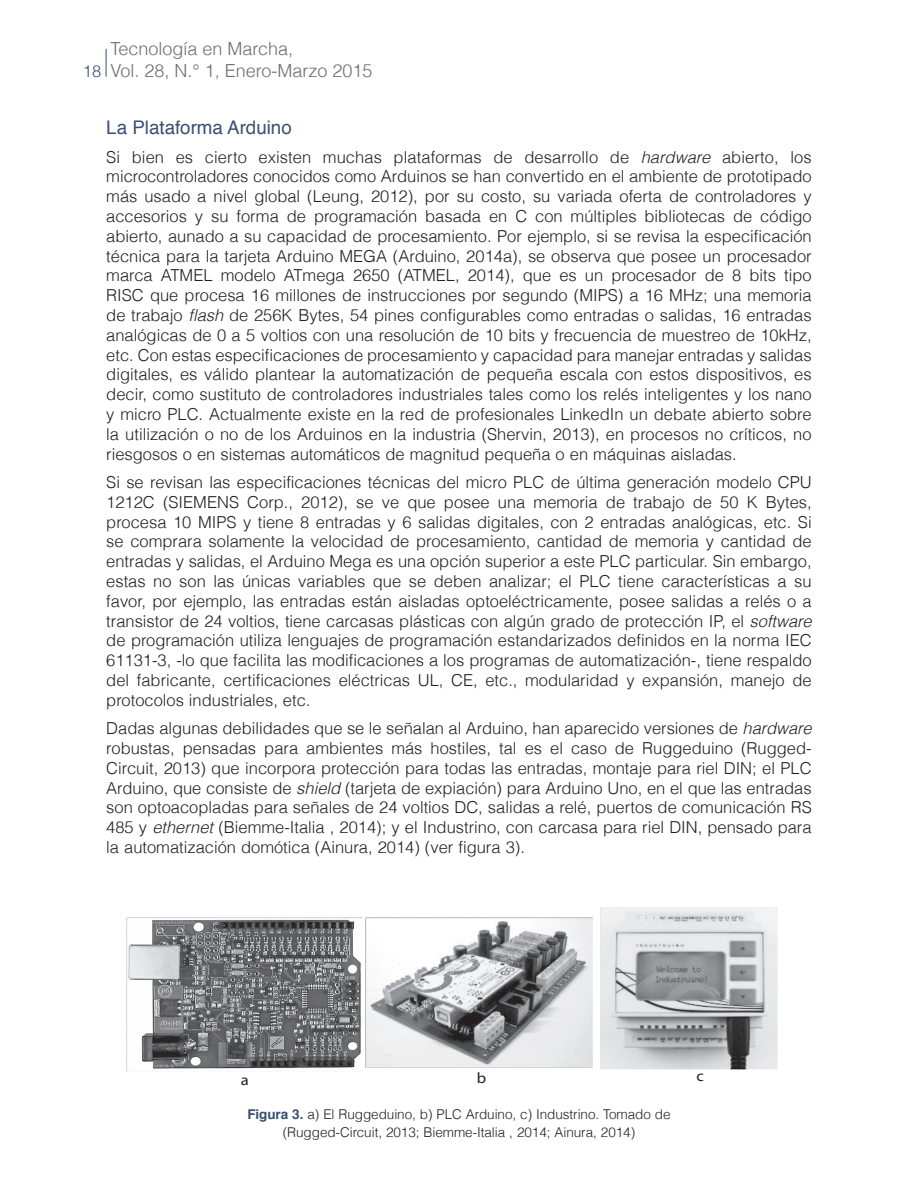
<style>
.page{position:relative;width:918px;height:1188px;background:#fff}
.page>*{position:absolute;margin:0;border:0;box-sizing:border-box;transform-origin:0 0}
._7subtitulo{font:18.75px "Helvetica";color:#375073}
.t1{font:300 18px/21.6px "Helvetica";color:#6c6d70}
._6texto{font:300 16.5px/19.8px "Helvetica";color:#231f20;text-align:justify}
.t2{font:15.15px "Myriad Pro";color:#231f20;scale:1.09 1}
._9tituloscuadros{font:300 13.5px/18px "Helvetica";letter-spacing:-.005em;color:#231f20;text-align:center}
.s1{font-size:16.5px;color:#375073}
.s2{font-style:italic}
.s3{font-weight:700;color:#375073}
</style>
<div class="page">
<svg style="left:106px;top:49px;width:1px;height:28px"></svg>
<img style="left:126px;top:918px;width:235px;height:153px">
<img style="left:366px;top:918px;width:227px;height:149px">
<img style="left:600px;top:907px;width:177px;height:162px">
<p class="t1" style="left:83px;top:38px;width:291px;text-indent:28px">Tecnología en Marcha,<br><span class="s1">18</span> Vol. 28, N.° 1, Enero-Marzo 2015</p>
<p class="_7subtitulo" style="left:106px;top:113px;width:187px">La Plataforma Arduino</p>
<p class="_6texto" style="left:106px;top:147px;width:707px">Si bien es cierto existen muchas plataformas de desarrollo de <span class="s2">hardware</span> abierto, los microcontroladores conocidos como Arduinos se han convertido en el ambiente de prototipado más usado a nivel global (Leung, 2012), por su costo, su variada oferta de controladores y accesorios y su forma de programación basada en C con múltiples bibliotecas de código abierto, aunado a su capacidad de procesamiento. Por ejemplo, si se revisa la especificación técnica para la tarjeta Arduino MEGA (Arduino, 2014a), se observa que posee un procesador marca ATMEL modelo ATmega 2650 (ATMEL, 2014), que es un procesador de 8 bits tipo RISC que procesa 16 millones de instrucciones por segundo (MIPS) a 16 MHz; una memoria de trabajo <span class="s2">flash</span> de 256K Bytes, 54 pines configurables como entradas o salidas, 16 entradas analógicas de 0 a 5 voltios con una resolución de 10 bits y frecuencia de muestreo de 10kHz, etc. Con estas especificaciones de procesamiento y capacidad para manejar entradas y salidas digitales, es válido plantear la automatización de pequeña escala con estos dispositivos, es decir, como sustituto de controladores industriales tales como los relés inteligentes y los nano y micro PLC. Actualmente existe en la red de profesionales LinkedIn un debate abierto sobre la utilización o no de los Arduinos en la industria (Shervin, 2013), en procesos no críticos, no riesgosos o en sistemas automáticos de magnitud pequeña o en máquinas aisladas.</p>
<p class="_6texto" style="left:106px;top:472px;width:707px">Si se revisan las especificaciones técnicas del micro PLC de última generación modelo CPU 1212C (SIEMENS Corp., 2012), se ve que posee una memoria de trabajo de 50 K Bytes, procesa 10 MIPS y tiene 8 entradas y 6 salidas digitales, con 2 entradas analógicas, etc. Si se comprara solamente la velocidad de procesamiento, cantidad de memoria y cantidad de entradas y salidas, el Arduino Mega es una opción superior a este PLC particular. Sin embargo, estas no son las únicas variables que se deben analizar; el PLC tiene características a su favor, por ejemplo, las entradas están aisladas optoeléctricamente, posee salidas a relés o a transistor de 24 voltios, tiene carcasas plásticas con algún grado de protección IP, el <span class="s2">software </span>de programación utiliza lenguajes de programación estandarizados definidos en la norma IEC 61131-3, -lo que facilita las modificaciones a los programas de automatización-, tiene respaldo del fabricante, certificaciones eléctricas UL, CE, etc., modularidad y expansión, manejo de protocolos industriales, etc.</p>
<p class="_6texto" style="left:106px;top:718px;width:707px">Dadas algunas debilidades que se le señalan al Arduino, han aparecido versiones de <span class="s2">hardware </span>robustas, pensadas para ambientes más hostiles, tal es el caso de Ruggeduino (Rugged-Circuit, 2013) que incorpora protección para todas las entradas, montaje para riel DIN; el PLC Arduino, que consiste de <span class="s2">shield</span> (tarjeta de expiación) para Arduino Uno, en el que las entradas son optoacopladas para señales de 24 voltios DC, salidas a relé, puertos de comunicación RS 485 y <span class="s2">ethernet</span> (Biemme-Italia , 2014); y el Industrino, con carcasa para riel DIN, pensado para la automatización domótica (Ainura, 2014) (ver figura 3).</p>
<p class="t2" style="left:241px;top:1070px;width:9px">a</p>
<p class="t2" style="left:477px;top:1069px;width:10px">b</p>
<p class="t2" style="left:697px;top:1067px;width:8px">c</p>
<p class="_9tituloscuadros" style="left:247px;top:1105px;width:425px"><span class="s3">Figura 3.</span> a) El Ruggeduino, b) PLC Arduino, c) Industrino. Tomado de (Rugged-Circuit, 2013; Biemme-Italia , 2014; Ainura, 2014)</p>
</div>
